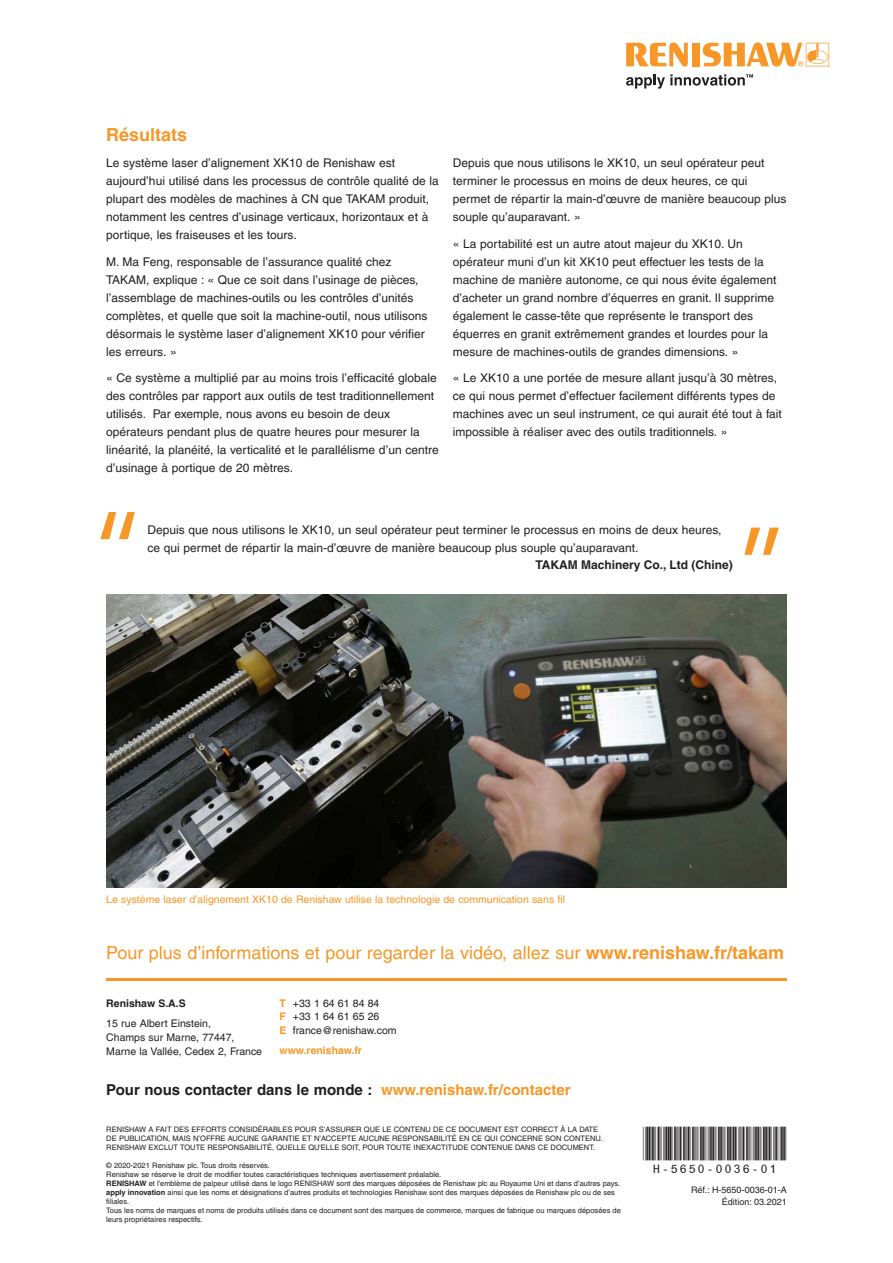
<style>
.page{position:relative;width:893px;height:1263px;background:#fff}
.page>*{position:absolute;margin:0;border:0;box-sizing:border-box;transform-origin:0 0}
.t1{font:48px "MBH16 B";color:#231f20}
.Call_to_action{font:18px "Helvetica LT Pro";color:#f79727}
.Main_body_heading_te{font:700 18px "Helvetica LT Pro";color:#f79727}
.t2{font:700 15px "Helvetica LT Pro";color:#231f20}
.Main_body_text_8pt{font:12px/18px "Helvetica LT Pro";color:#231f20}
.t3{font:700 12px "Helvetica LT Pro";color:#231f20}
.t4{font:10.5px/13.6px "Helvetica LT Pro";color:#231f20}
.Caption_text_7pt{font:10.5px "Helvetica LT Pro";color:#f79727}
.t5{font:700 10.5px "Helvetica LT Pro";color:#f79727}
.t6{font:700 10.5px "Helvetica LT Pro";color:#231f20}
.t7{font:9px/12px "Helvetica LT Pro";color:#231f20;text-align:right}
.t8{font:7.5px/9px "Helvetica LT Pro";color:#231f20}
.s1{font-weight:700}
.s2{color:#f79727}
.s3{font-weight:700;color:#f79727}
</style>
<div class="page">
<svg style="left:626px;top:43px;width:62px;height:24px"></svg>
<div style="left:692px;top:43px;width:8px;height:23px;background:#f79727"></div>
<svg style="left:703px;top:43px;width:126px;height:24px"></svg>
<svg style="left:626px;top:74px;width:127px;height:15px"></svg>
<hr style="left:106px;top:978px;width:681px;height:2px;background:#f79727">
<svg style="left:100px;top:512px;width:35px;height:27px"></svg>
<svg style="left:744px;top:528px;width:35px;height:27px"></svg>
<img style="left:106px;top:595px;width:681px;height:292px">
<p class="Main_body_heading_te" style="left:106px;top:123px;width:83px">Résultats</p>
<p class="Main_body_text_8pt" style="left:106px;top:154px;width:334px">Le système laser d’alignement XK10 de Renishaw est aujourd’hui utilisé dans les processus de contrôle qualité de la plupart des modèles de machines à CN que TAKAM produit, notamment les centres d’usinage verticaux, horizontaux et à portique, les fraiseuses et les tours.</p>
<p class="Main_body_text_8pt" style="left:106px;top:252px;width:323px">M. Ma Feng, responsable de l’assurance qualité chez TAKAM, explique : « Que ce soit dans l’usinage de pièces, l’assemblage de machines-outils ou les contrôles d’unités complètes, et quelle que soit la machine-outil, nous utilisons désormais le système laser d’alignement XK10 pour vérifier les erreurs. »</p>
<p class="Main_body_text_8pt" style="left:106px;top:369px;width:334px">« Ce système a multiplié par au moins trois l’efficacité globale des contrôles par rapport aux outils de test traditionnellement utilisés. Par exemple, nous avons eu besoin de deux opérateurs pendant plus de quatre heures pour mesurer la linéarité, la planéité, la verticalité et le parallélisme d’un centre d’usinage à portique de 20 mètres.</p>
<p class="Main_body_text_8pt" style="left:453px;top:154px;width:335px">Depuis que nous utilisons le XK10, un seul opérateur peut terminer le processus en moins de deux heures, ce qui permet de répartir la main-d’œuvre de manière beaucoup plus souple qu’auparavant. »</p>
<p class="Main_body_text_8pt" style="left:453px;top:234px;width:325px">« La portabilité est un autre atout majeur du XK10. Un opérateur muni d’un kit XK10 peut effectuer les tests de la machine de manière autonome, ce qui nous évite également d’acheter un grand nombre d’équerres en granit. Il supprime également le casse-tête que représente le transport des équerres en granit extrêmement grandes et lourdes pour la mesure de machines-outils de grandes dimensions. »</p>
<p class="Main_body_text_8pt" style="left:453px;top:369px;width:331px">« Le XK10 a une portée de mesure allant jusqu’à 30 mètres, ce qui nous permet d’effectuer facilement différents types de machines avec un seul instrument, ce qui aurait été tout à fait impossible à réaliser avec des outils traditionnels. »</p>
<p class="Main_body_text_8pt" style="left:148px;top:521px;width:575px">Depuis que nous utilisons le XK10, un seul opérateur peut terminer le processus en moins de deux heures, ce qui permet de répartir la main-d’œuvre de manière beaucoup plus souple qu’auparavant.</p>
<p class="t3" style="left:536px;top:558px;width:199px">TAKAM Machinery Co., Ltd (Chine)</p>
<p class="Caption_text_7pt" style="left:106px;top:894px;width:460px">Le système laser d’alignement XK10 de Renishaw utilise la technologie de communication sans fil</p>
<p class="Call_to_action" style="left:106px;top:942px;width:679px">Pour plus d’informations et pour regarder la vidéo, allez sur <span class="s1">www.renishaw.fr/takam</span></p>
<p class="t6" style="left:106px;top:997px;width:81px">Renishaw S.A.S</p>
<p class="t4" style="left:106px;top:1017px;width:157px">15 rue Albert Einstein,<br>Champs sur Marne, 77447,<br>Marne la Vallée, Cedex 2, France</p>
<p class="t2" style="left:106px;top:1081px;width:466px">Pour nous contacter dans le monde : <span class="s2">www.renishaw.fr/contacter</span></p>
<p class="t8" style="left:106px;top:1125px;width:498px">RENISHAW A FAIT DES EFFORTS CONSIDÉRABLES POUR S’ASSURER QUE LE CONTENU DE CE DOCUMENT EST CORRECT À LA DATE<br>DE PUBLICATION, MAIS N’OFFRE AUCUNE GARANTIE ET N’ACCEPTE AUCUNE RESPONSABILITÉ EN CE QUI CONCERNE SON CONTENU.<br>RENISHAW EXCLUT TOUTE RESPONSABILITÉ, QUELLE QU'ELLE SOIT, POUR TOUTE INEXACTITUDE CONTENUE DANS CE DOCUMENT.</p>
<p class="t8" style="left:106px;top:1161px;width:516px">© 2020-2021 Renishaw plc. Tous droits réservés.<br>Renishaw se réserve le droit de modifier toutes caractéristiques techniques avertissement préalable.<br><span class="s1">RENISHAW</span> et l'emblème de palpeur utilisé dans le logo RENISHAW sont des marques déposées de Renishaw plc au Royaume Uni et dans d’autres pays. <span class="s1">apply innovation</span> ainsi que les noms et désignations d’autres produits et technologies Renishaw sont des marques déposées de Renishaw plc ou de ses filiales.<br>Tous les noms de marques et noms de produits utilisés dans ce document sont des marques de commerce, marques de fabrique ou marques déposées de leurs propriétaires respectifs.</p>
<p class="t4" style="left:280px;top:996px;width:119px"><span class="s3">T</span> +33 1 64 61 84 84<br><span class="s3">F</span> +33 1 64 61 65 26<br><span class="s3">E</span> france@renishaw.com</p>
<p class="t5" style="left:280px;top:1044px;width:84px">www.renishaw.fr</p>
<h1 class="t1" style="left:643px;top:1128px;width:145px">*H-5650-0036-01*</h1>
<p class="t7" style="left:691px;top:1183px;width:97px">Réf.: H-5650-0036-01-A<br>Édition: 03.2021</p>
</div>
